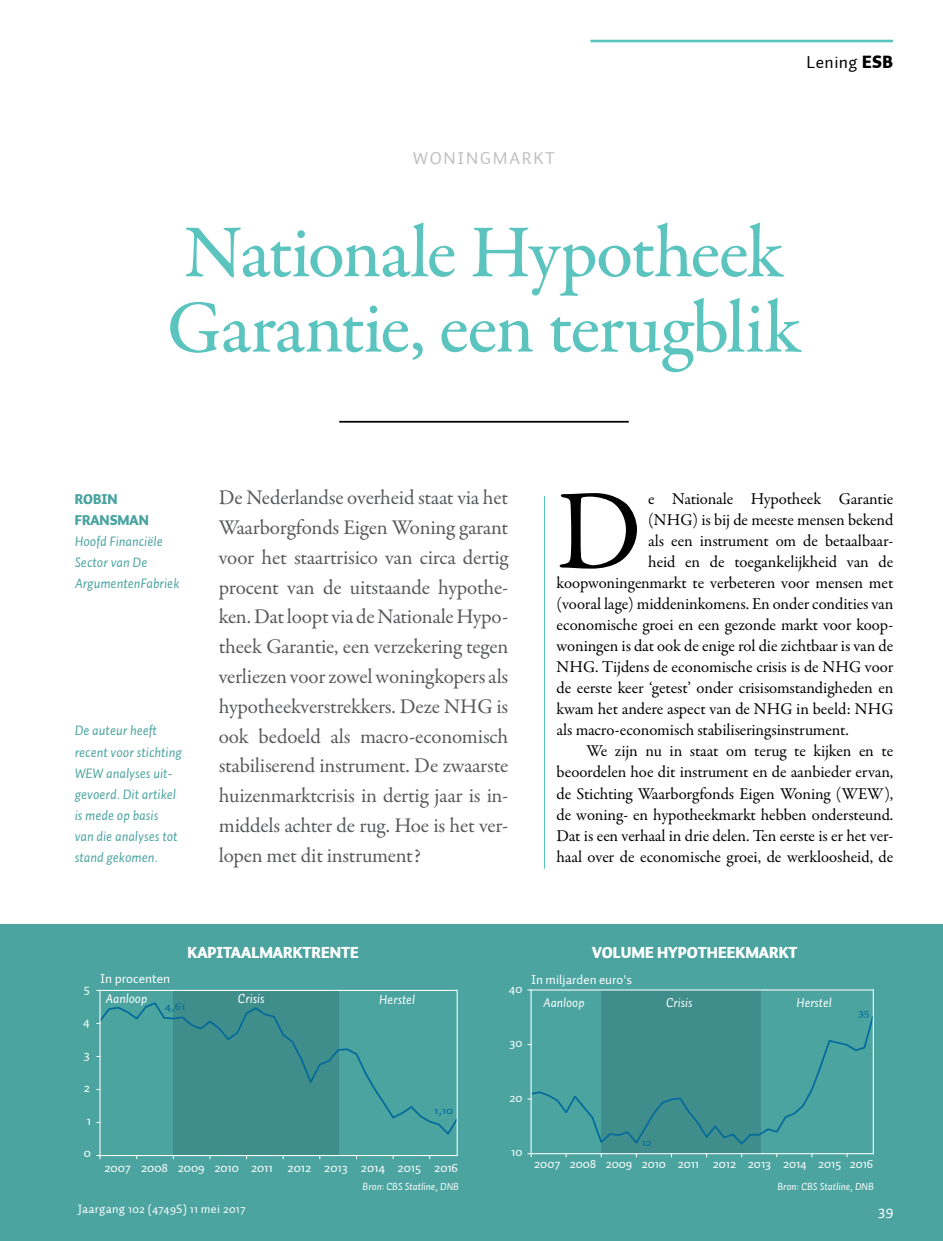
<style>
.page{position:relative;width:943px;height:1241px;background:#fff}
.page>*{position:absolute;margin:0;border:0;box-sizing:border-box;transform-origin:0 0}
.t1{font:113.92px "Garamond Premr Pro";color:#000}
.t2{font:500 75.25px/75.2px "Garamond Premr Pro";letter-spacing:-.02em;color:#5bc4bf}
.t3{font:21px/29.8px "Garamond Premr Pro";letter-spacing:-.01em;color:#58595b;text-align:justify}
.t4{font:17.5px "Auto 1";letter-spacing:.1em;color:#bdbec0}
.t5{font:17.5px "Auto 1";letter-spacing:.025em;color:#000}
.t6{font:16.62px "Garamond Premr Pro";letter-spacing:-.005em;color:#000}
.t7{font:900 15.75px "Auto 1";color:#fff}
.t8{font:15.75px "Auto 1";color:#fff}
.t9{font:italic 14px/21px "Auto 1";color:#4ba4a0}
.t10{font:900 14px/21px "Auto 1";color:#4ba4a0}
.t11{font:13.3px "Auto 1";color:#fff}
.t12{font:italic 13.3px "Auto 1";color:#fff}
.t13{font:13.12px "Auto 1";color:#fff}
.t14{font:italic 13.12px "Auto 1";color:#fff}
.t15{font:12.25px "Auto 1";letter-spacing:.025em;color:#fff}
.t16{font:11.2px "Auto 1";color:#046b9b;scale:1.19 1}
.t17{font:10.67px "Auto 1";color:#046b9b;scale:1.23 1}
.t18{font:italic 10.5px "Auto 1";color:#fff}
.s1{font-weight:900}
</style>
<div class="page">
<hr style="left:544px;top:496px;width:1px;height:372px;background:#5bc4bf">
<hr style="left:339px;top:421px;width:289px;height:1px;background:#000">
<div style="left:0;top:924px;width:943px;height:316px;background:#4ba4a0"></div>
<div style="left:173px;top:990px;width:165px;height:165px;background:#408e8b"></div>
<hr style="left:100px;top:1154px;width:357px;height:1px;background:#fff">
<hr style="left:100px;top:989px;width:357px;height:1px;background:#fff">
<svg style="left:98px;top:1000px;width:358px;height:136px"></svg>
<hr style="left:456px;top:990px;width:2px;height:165px;background:#fff">
<hr style="left:99px;top:990px;width:1px;height:165px;background:#fff">
<div style="left:601px;top:989px;width:160px;height:164px;background:#408e8b"></div>
<hr style="left:531px;top:1152px;width:342px;height:1px;background:#fff">
<hr style="left:531px;top:989px;width:342px;height:1px;background:#fff">
<svg style="left:528px;top:1014px;width:346px;height:131px"></svg>
<hr style="left:530px;top:989px;width:1px;height:164px;background:#fff">
<hr style="left:872px;top:989px;width:1px;height:164px;background:#fff">
<hr style="left:590px;top:40px;width:302px;height:2px;background:#5bc4bf">
<p class="t4" style="left:413px;top:147px;width:143px">WONINGMARKT</p>
<p class="t5" style="left:806px;top:51px;width:88px">Lening <span class="s1">ESB</span></p>
<h2 class="t2" style="left:167px;top:216px;width:636px">Nationale Hypotheek<br>Garantie, een terugblik</h2>
<p class="t10" style="left:75px;top:489px;width:76px">ROBIN<br>FRANSMAN</p>
<p class="t9" style="left:75px;top:531px;width:106px">Hoofd Financiële<br>Sector van De<br>ArgumentenFabriek</p>
<p class="t9" style="left:75px;top:720px;width:109px">De auteur heeft recent voor stichting<br>WEW analyses uit&shy;gevoerd. Dit artikel is mede op basis<br>van die analyses tot stand gekomen.</p>
<p class="t3" style="left:219px;top:483px;width:291px">De Nederlandse overheid staat via het Waarborgfonds Eigen Woning garant voor het staartrisico van circa dertig procent van de uitstaande hypothe&shy;ken. Dat loopt via de Nationale Hypo&shy;theek Garantie, een verzekering tegen verliezen voor zowel woningkopers als hypotheekverstrekkers. Deze NHG is ook bedoeld als macro-economisch stabiliserend instrument. De zwaarste huizenmarktcrisis in dertig jaar is in&shy;middels achter de rug. Hoe is het ver&shy;lopen met dit instrument?</p>
<h1 class="t1" style="left:556px;top:463px;width:87px">D</h1>
<p class="t6" style="left:648px;top:489px;width:246px">e Nationale Hypotheek Garantie</p>
<p class="t6" style="left:648px;top:510px;width:246px">(NHG) is bij de meeste mensen bekend</p>
<p class="t6" style="left:648px;top:531px;width:246px">als een instrument om de betaalbaar-</p>
<p class="t6" style="left:648px;top:552px;width:246px">heid en de toegankelijkheid van de</p>
<p class="t6" style="left:556px;top:573px;width:338px">koopwoningenmarkt te verbeteren voor mensen met</p>
<p class="t6" style="left:556px;top:594px;width:338px">(vooral lage) middeninkomens. En onder condities van</p>
<p class="t6" style="left:556px;top:615px;width:338px">economische groei en een gezonde markt voor koop-</p>
<p class="t6" style="left:556px;top:636px;width:338px">woningen is dat ook de enige rol die zichtbaar is van de</p>
<p class="t6" style="left:556px;top:657px;width:338px">NHG. Tijdens de economische crisis is de NHG voor</p>
<p class="t6" style="left:556px;top:678px;width:338px">de eerste keer ‘getest’ onder crisisomstandigheden en</p>
<p class="t6" style="left:556px;top:699px;width:338px">kwam het andere aspect van de NHG in beeld: NHG</p>
<p class="t6" style="left:556px;top:720px;width:294px">als macro-economisch stabiliseringsinstrument.</p>
<p class="t6" style="left:586px;top:741px;width:308px">We zijn nu in staat om terug te kijken en te</p>
<p class="t6" style="left:556px;top:762px;width:338px">beoordelen hoe dit instrument en de aanbieder ervan,</p>
<p class="t6" style="left:556px;top:783px;width:338px">de Stichting Waarborgfonds Eigen Woning (WEW),</p>
<p class="t6" style="left:556px;top:804px;width:338px">de woning- en hypotheekmarkt hebben ondersteund.</p>
<p class="t6" style="left:556px;top:825px;width:338px">Dat is een verhaal in drie delen. Ten eerste is er het ver-</p>
<p class="t6" style="left:556px;top:846px;width:338px">haal over de economische groei, de werkloosheid, de</p>
<p class="t11" style="left:84px;top:980px;width:7px">5</p>
<p class="t11" style="left:83px;top:1013px;width:8px">4</p>
<p class="t11" style="left:84px;top:1046px;width:7px">3</p>
<p class="t11" style="left:84px;top:1079px;width:8px">2</p>
<p class="t11" style="left:87px;top:1112px;width:6px">1</p>
<p class="t11" style="left:84px;top:1144px;width:9px">0</p>
<p class="t7" style="left:187px;top:941px;width:173px">KAPITAALMARKTRENTE</p>
<p class="t7" style="left:592px;top:941px;width:207px">VOLUME HYPOTHEEKMARKT</p>
<p class="t11" style="left:100px;top:970px;width:72px">In procenten</p>
<p class="t12" style="left:106px;top:989px;width:43px">Aanloop</p>
<p class="t12" style="left:238px;top:990px;width:28px">Crisis</p>
<p class="t12" style="left:379px;top:990px;width:37px">Herstel</p>
<p class="t16" style="left:164px;top:998px;width:19px">4,61</p>
<p class="t16" style="left:434px;top:1102px;width:18px">1,10</p>
<p class="t13" style="left:509px;top:979px;width:15px">40</p>
<p class="t13" style="left:531px;top:971px;width:102px">In miljarden euro's</p>
<p class="t14" style="left:543px;top:994px;width:43px">Aanloop</p>
<p class="t14" style="left:666px;top:994px;width:28px">Crisis</p>
<p class="t14" style="left:796px;top:994px;width:37px">Herstel</p>
<p class="t13" style="left:509px;top:1034px;width:14px">30</p>
<p class="t13" style="left:509px;top:1088px;width:15px">20</p>
<p class="t13" style="left:511px;top:1143px;width:13px">10</p>
<p class="t17" style="left:641px;top:1135px;width:10px">12</p>
<p class="t17" style="left:858px;top:1005px;width:11px">35</p>
<p class="t11" style="left:104px;top:1158px;width:355px">2007 2008 2009 2010 2011 2012 2013 2014 2015 2016</p>
<p class="t13" style="left:534px;top:1154px;width:340px">2007 2008 2009 2010 2011 2012 2013 2014 2015 2016</p>
<p class="t18" style="left:362px;top:1179px;width:98px">Bron: CBS Statline, DNB</p>
<p class="t18" style="left:777px;top:1179px;width:98px">Bron: CBS Statline, DNB</p>
<p class="t15" style="left:78px;top:1201px;width:169px">Jaargang 102 (4749S) 11 mei 2017</p>
<p class="t8" style="left:878px;top:1200px;width:17px">39</p>
</div>
